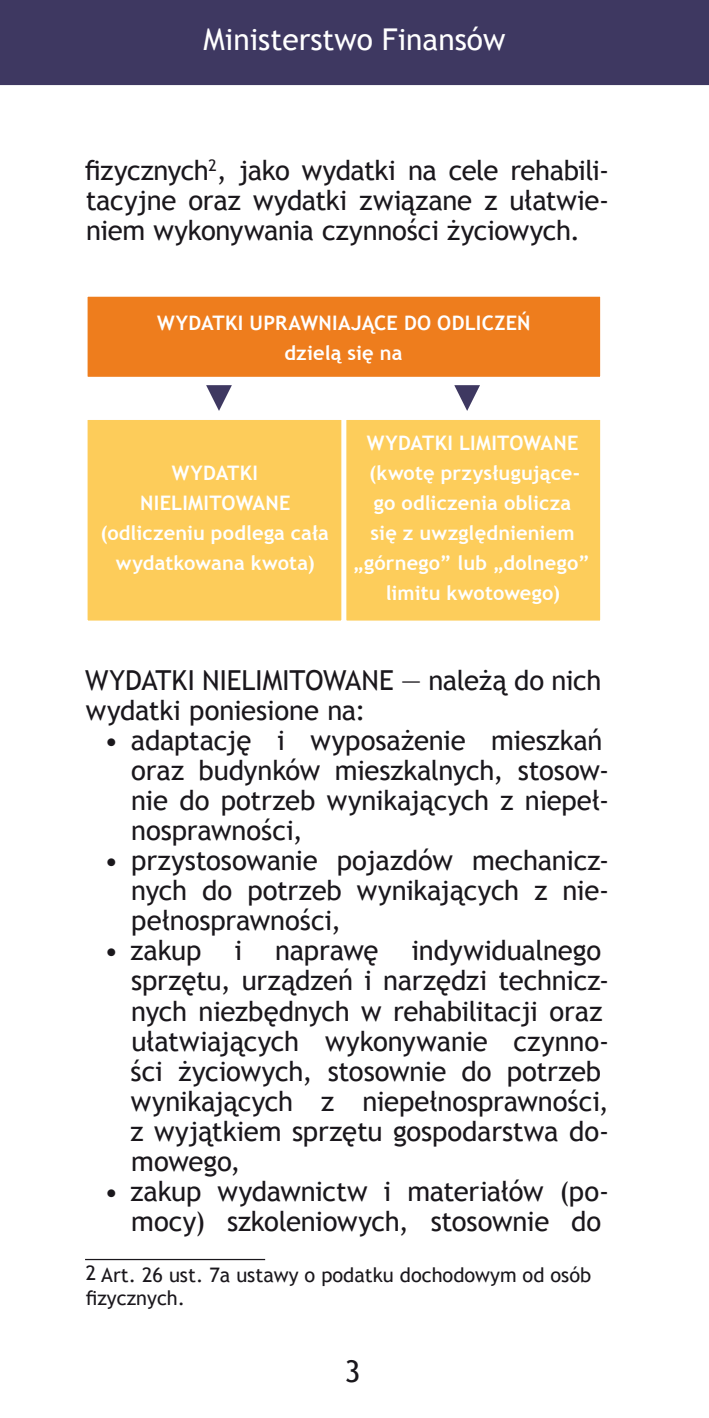
<style>
.page{position:relative;width:709px;height:1418px;background:#fff}
.page>*{position:absolute;margin:0;border:0;box-sizing:border-box;transform-origin:0 0}
.t1{font:30px "Trebuchet MS";color:#fff}
.t2{font:30px "Trebuchet MS";color:#1a171c}
.t3{font:27.5px/30px "Trebuchet MS";letter-spacing:-.01em;color:#1a171c}
.t4{font:700 20px/30px "Trebuchet MS";letter-spacing:.01em;color:#fff;text-align:center}
.t5{font:20px/22.5px "Trebuchet MS";color:#1a171c}
</style>
<div class="page">
<div style="left:0;top:0;width:709px;height:85px;background:#3e3861"></div>
<div style="left:85px;top:294px;width:517px;height:85px;background:#ee7d1d;border:2px solid #fff"></div>
<div style="left:85px;top:417px;width:259px;height:206px;background:#fdcc5a;border:2px solid #fff"></div>
<div style="left:344px;top:417px;width:258px;height:206px;background:#fdcd5b;border:2px solid #fff"></div>
<svg style="left:206px;top:385px;width:26px;height:26px"></svg>
<svg style="left:454px;top:385px;width:26px;height:26px"></svg>
<hr style="left:85px;top:1258px;width:180px;height:2px;background:#1a171c">
<p class="t1" style="left:203px;top:22px;width:303px">Ministerstwo Finansów</p>
<p class="t3" style="left:85px;top:156px;width:526px;text-align:justify">fizycznych<sup>2</sup>, jako wydatki na cele rehabili&shy;tacyjne oraz wydatki związane z ułatwie&shy;niem wykonywania czynności życiowych.</p>
<p class="t4" style="left:157px;top:308px;width:375px">WYDATKI UPRAWNIAJĄCE DO ODLICZEŃ dzielą się na</p>
<p class="t4" style="left:100px;top:458px;width:230px">WYDATKI<br>NIELIMITOWANE (odliczeniu podlega cała wydatkowana kwota)</p>
<p class="t4" style="left:353px;top:428px;width:238px">WYDATKI LIMITOWANE (kwotę przysługujące&shy;go odliczenia oblicza<br>się z uwzględnieniem „górnego” lub „dolnego” limitu kwotowego)</p>
<p class="t3" style="left:85px;top:666px;width:518px">WYDATKI NIELIMITOWANE — należą do nich wydatki poniesione na:</p>
<p class="t3" style="left:131px;top:726px;width:479px;text-indent:-27px">• adaptację i wyposażenie mieszkań oraz budynków mieszkalnych, stosow&shy;nie do potrzeb wynikających z niepeł&shy;nosprawności,</p>
<p class="t3" style="left:131px;top:846px;width:479px;text-align:justify;text-indent:-27px">• przystosowanie pojazdów mechanicz&shy;nych do potrzeb wynikających z nie&shy;pełnosprawności,</p>
<p class="t3" style="left:130px;top:936px;width:480px;text-indent:-26px">• zakup i naprawę indywidualnego sprzętu, urządzeń i narzędzi technicz&shy;nych niezbędnych w rehabilitacji oraz ułatwiających wykonywanie czynno&shy;ści życiowych, stosownie do potrzeb wynikających z niepełnosprawności, z wyjątkiem sprzętu gospodarstwa do&shy;mowego,</p>
<p class="t3" style="left:104px;top:1176px;width:506px;text-align:right">• zakup wydawnictw i materiałów (po&shy;mocy) szkoleniowych, stosownie do</p>
<p class="t5" style="left:86px;top:1263px;width:507px">2 Art. 26 ust. 7a ustawy o podatku dochodowym od osób fizycznych.</p>
<p class="t2" style="left:345px;top:1353px;width:17px">3</p>
</div>
